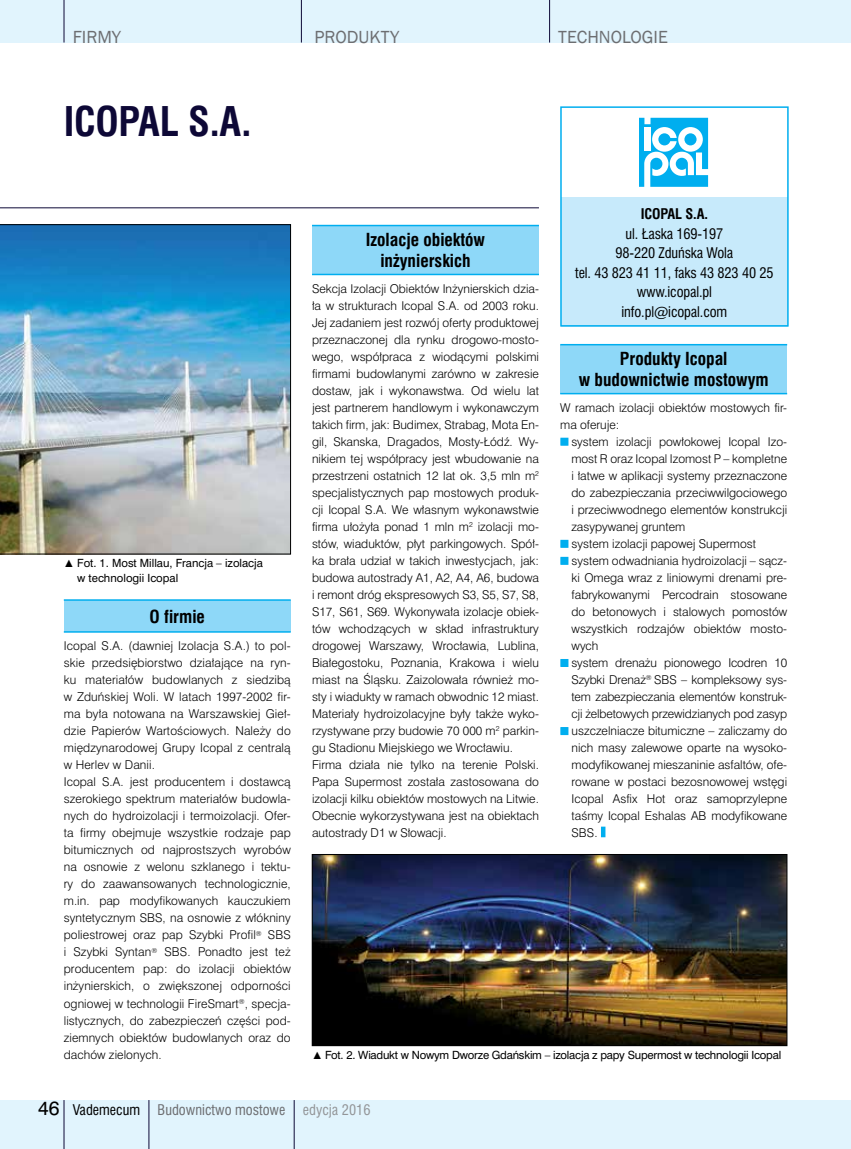
<style>
.page{position:relative;width:851px;height:1149px;background:#fff}
.page>*{position:absolute;margin:0;border:0;box-sizing:border-box;transform-origin:0 0}
.t1{font:700 37.5px "Swis 721 Cn PL";letter-spacing:-.01em;color:#0d0836}
.t2{font:18px "Franklin Gothic";color:#6d6e71}
.t3{font:700 16.5px/21px "Swis 721 Cn PL";color:#000;text-align:center}
.t4{font:13.5px/19.5px "Swis 721 Cn PL";letter-spacing:-.01em;color:#000;text-align:center}
.t5{font:13.5px "Swis 721 Cn PL";color:#6d6e71}
.t6{font:13.5px "Swis 721 Cn PL";color:#939598}
.t7{font:700 13.5px "Swis 721 Cn PL";letter-spacing:-.01em;color:#000}
.t8{font:11.25px/17px "Swis 721 Lt PL";color:#000;text-align:justify}
.t9{font:10.5px "Swis 721 PL";letter-spacing:-.02em;color:#000}
.t10{font:10.5px/15px "Swis 721 PL";color:#000}
.s1{font-family:"Arial"}
.s2{color:#00aeef}
.s3{font-family:"Swis 721 PL";font-size:18px}
</style>
<div class="page">
<div style="left:0;top:0;width:850px;height:43px;background:#e1f4fd"></div>
<hr style="left:301px;top:0;width:1px;height:43px;background:#0d0836">
<hr style="left:549px;top:0;width:1px;height:43px;background:#0d0836">
<hr style="left:64px;top:0;width:1px;height:43px;background:#0d0836">
<div style="left:0;top:1099px;width:850px;height:49px;background:#e1f4fd"></div>
<hr style="left:64px;top:1099px;width:1px;height:49px;background:#0d0836">
<hr style="left:149px;top:1099px;width:1px;height:49px;background:#0d0836">
<hr style="left:294px;top:1099px;width:1px;height:49px;background:#0d0836">
<div style="left:64px;top:600px;width:227px;height:31px;background:#8ed8f8"></div>
<hr style="left:64px;top:631px;width:227px;height:1px;background:#00aeef">
<hr style="left:64px;top:599px;width:227px;height:1px;background:#00aeef">
<img style="left:0;top:224px;width:291px;height:330px">
<hr style="left:0;top:207px;width:539px;height:1px;background:#0d0836">
<div style="left:561px;top:197px;width:226px;height:129px;background:#c7eafb"></div>
<div style="left:560px;top:106px;width:228px;height:220px;border:2px solid #00aeef"></div>
<svg style="left:639px;top:118px;width:69px;height:69px"></svg>
<img style="left:314px;top:856px;width:471px;height:187px">
<div style="left:312px;top:854px;width:475px;height:191px;border:1px solid #000"></div>
<div style="left:312px;top:225px;width:227px;height:49px;background:#8ed8f8"></div>
<hr style="left:312px;top:274px;width:227px;height:1px;background:#00aeef">
<hr style="left:312px;top:225px;width:227px;height:1px;background:#00aeef">
<div style="left:560px;top:344px;width:227px;height:49px;background:#8ed8f8"></div>
<hr style="left:560px;top:393px;width:227px;height:1px;background:#00aeef">
<hr style="left:560px;top:344px;width:227px;height:1px;background:#00aeef">
<div style="left:560px;top:437px;width:8px;height:8px;border:2px solid #00aeef"></div>
<div style="left:560px;top:539px;width:8px;height:8px;border:2px solid #00aeef"></div>
<div style="left:560px;top:556px;width:8px;height:8px;border:2px solid #00aeef"></div>
<div style="left:560px;top:658px;width:8px;height:8px;border:2px solid #00aeef"></div>
<div style="left:560px;top:726px;width:8px;height:8px;border:2px solid #00aeef"></div>
<hr style="left:601px;top:826px;width:4px;height:11px;background:#00aeef">
<h2 class="t2" style="left:73px;top:25px;width:50px">FIRMY</h2>
<h2 class="t2" style="left:314px;top:25px;width:86px">PRODUKTY</h2>
<h2 class="t2" style="left:558px;top:25px;width:111px">TECHNOLOGIE</h2>
<h1 class="t1" style="left:64px;top:98px;width:189px">ICOPAL S.A.</h1>
<p class="t10" style="left:77px;top:555px;width:187px;text-indent:-13px"><span class="s1">▲</span> Fot. 1. Most Millau, Francja – izolacja w technologii Icopal</p>
<h3 class="t3" style="left:149px;top:605px;width:57px">O firmie</h3>
<p class="t8" style="left:64px;top:637px;width:228px;text-align:left">Icopal S.A. (dawniej Izolacja S.A.) to pol&shy;skie przedsiębiorstwo działające na ryn&shy;ku materiałów budowlanych z siedzibą w Zduńskiej Woli. W latach 1997-2002 fir&shy;ma była notowana na Warszawskiej Gieł&shy;dzie Papierów Wartościowych. Należy do międzynarodowej Grupy Icopal z centralą w Herlev w Danii.<br>Icopal S.A. jest producentem i dostawcą szerokiego spektrum materiałów budowla&shy;nych do hydroizolacji i termoizolacji. Ofer&shy;ta firmy obejmuje wszystkie rodzaje pap bitumicznych od najprostszych wyrobów na osnowie z welonu szklanego i tektu&shy;ry do zaawansowanych technologicznie, m.in. pap modyfikowanych kauczukiem syntetycznym SBS, na osnowie z włókniny poliestrowej oraz pap Szybki Profil<sup>®</sup> SBS i Szybki Syntan<sup>®</sup> SBS. Ponadto jest też producentem pap: do izolacji obiektów inżynierskich, o zwiększonej odporności ogniowej w technologii FireSmart<sup>®</sup>, specja&shy;listycznych, do zabezpieczeń części pod&shy;ziemnych obiektów budowlanych oraz do dachów zielonych.</p>
<h3 class="t3" style="left:366px;top:229px;width:121px">Izolacje obiektów inżynierskich</h3>
<p class="t8" style="left:312px;top:279px;width:228px;text-align:left">Sekcja Izolacji Obiektów Inżynierskich dzia&shy;ła w strukturach Icopal S.A. od 2003 roku.<br>Jej zadaniem jest rozwój oferty produktowej przeznaczonej dla rynku drogowo-mosto&shy;wego, współpraca z wiodącymi polskimi firmami budowlanymi zarówno w zakresie dostaw, jak i wykonawstwa. Od wielu lat jest partnerem handlowym i wykonawczym takich firm, jak: Budimex, Strabag, Mota En&shy;gil, Skanska, Dragados, Mosty-Łódź. Wy&shy;nikiem tej współpracy jest wbudowanie na przestrzeni ostatnich 12 lat ok. 3,5 mln m<sup>2 </sup>specjalistycznych pap mostowych produk&shy;cji Icopal S.A. We własnym wykonawstwie firma ułożyła ponad 1 mln m<sup>2</sup> izolacji mo&shy;stów, wiaduktów, płyt parkingowych. Spół&shy;ka brała udział w takich inwestycjach, jak: budowa autostrady A1, A2, A4, A6, budowa i remont dróg ekspresowych S3, S5, S7, S8, S17, S61, S69. Wykonywała izolacje obiek&shy;tów wchodzących w skład infrastruktury drogowej Warszawy, Wrocławia, Lublina, Białegostoku, Poznania, Krakowa i wielu miast na Śląsku. Zaizolowała również mo&shy;sty i wiadukty w ramach obwodnic 12 miast.<br>Materiały hydroizolacyjne były także wyko&shy;rzystywane przy budowie 70 000 m<sup>2</sup> parkin&shy;gu Stadionu Miejskiego we Wrocławiu.<br>Firma działa nie tylko na terenie Polski.<br>Papa Supermost została zastosowana do izolacji kilku obiektów mostowych na Litwie.<br>Obecnie wykorzystywana jest na obiektach autostrady D1 w Słowacji.</p>
<p class="t7" style="left:640px;top:205px;width:69px">ICOPAL S.A.</p>
<p class="t4" style="left:575px;top:223px;width:200px">ul. Łaska 169-197<br>98-220 Zduńska Wola<br>tel. 43 823 41 11, faks 43 823 40 25 www.icopal.pl<br>info.pl@icopal.com</p>
<h3 class="t3" style="left:578px;top:348px;width:191px">Produkty Icopal<br>w budownictwie mostowym</h3>
<p class="t8" style="left:560px;top:398px;width:228px">W ramach izolacji obiektów mostowych fir&shy;ma oferuje:</p>
<p class="t8" style="left:571px;top:433px;width:217px;text-indent:-11px"><span class="s2">■</span> system izolacji powłokowej Icopal Izo&shy;most R oraz Icopal Izomost P – kompletne i łatwe w aplikacji systemy przeznaczone do zabezpieczania przeciwwilgociowego i przeciwwodnego elementów konstrukcji zasypywanej gruntem</p>
<p class="t8" style="left:560px;top:535px;width:197px"><span class="s2">■</span> system izolacji papowej Supermost</p>
<p class="t8" style="left:571px;top:552px;width:217px;text-indent:-11px"><span class="s2">■</span> system odwadniania hydroizolacji – sącz&shy;ki Omega wraz z liniowymi drenami pre&shy;fabrykowanymi Percodrain stosowane do betonowych i stalowych pomostów wszystkich rodzajów obiektów mosto&shy;wych</p>
<p class="t8" style="left:571px;top:654px;width:217px;text-indent:-11px"><span class="s2">■</span> system drenażu pionowego Icodren 10<br>Szybki Drenaż<sup>®</sup> SBS – kompleksowy sys&shy;tem zabezpieczania elementów konstruk&shy;cji żelbetowych przewidzianych pod zasyp</p>
<p class="t8" style="left:571px;top:722px;width:217px;text-indent:-11px"><span class="s2">■</span> uszczelniacze bitumiczne – zaliczamy do nich masy zalewowe oparte na wysoko&shy;modyfikowanej mieszaninie asfaltów, ofe&shy;rowane w postaci bezosnowowej wstęgi Icopal Asfix Hot oraz samoprzylepne taśmy Icopal Eshalas AB modyfikowane SBS.</p>
<p class="t9" style="left:312px;top:1047px;width:470px"><span class="s1">▲</span> Fot. 2. Wiadukt w Nowym Dworze Gdańskim – izolacja z papy Supermost w technologii Icopal</p>
<p class="t4" style="left:38px;top:1099px;width:103px"><span class="s3">46</span> Vademecum</p>
<p class="t5" style="left:158px;top:1100px;width:129px">Budownictwo mostowe</p>
<p class="t6" style="left:303px;top:1100px;width:69px">edycja 2016</p>
</div>
